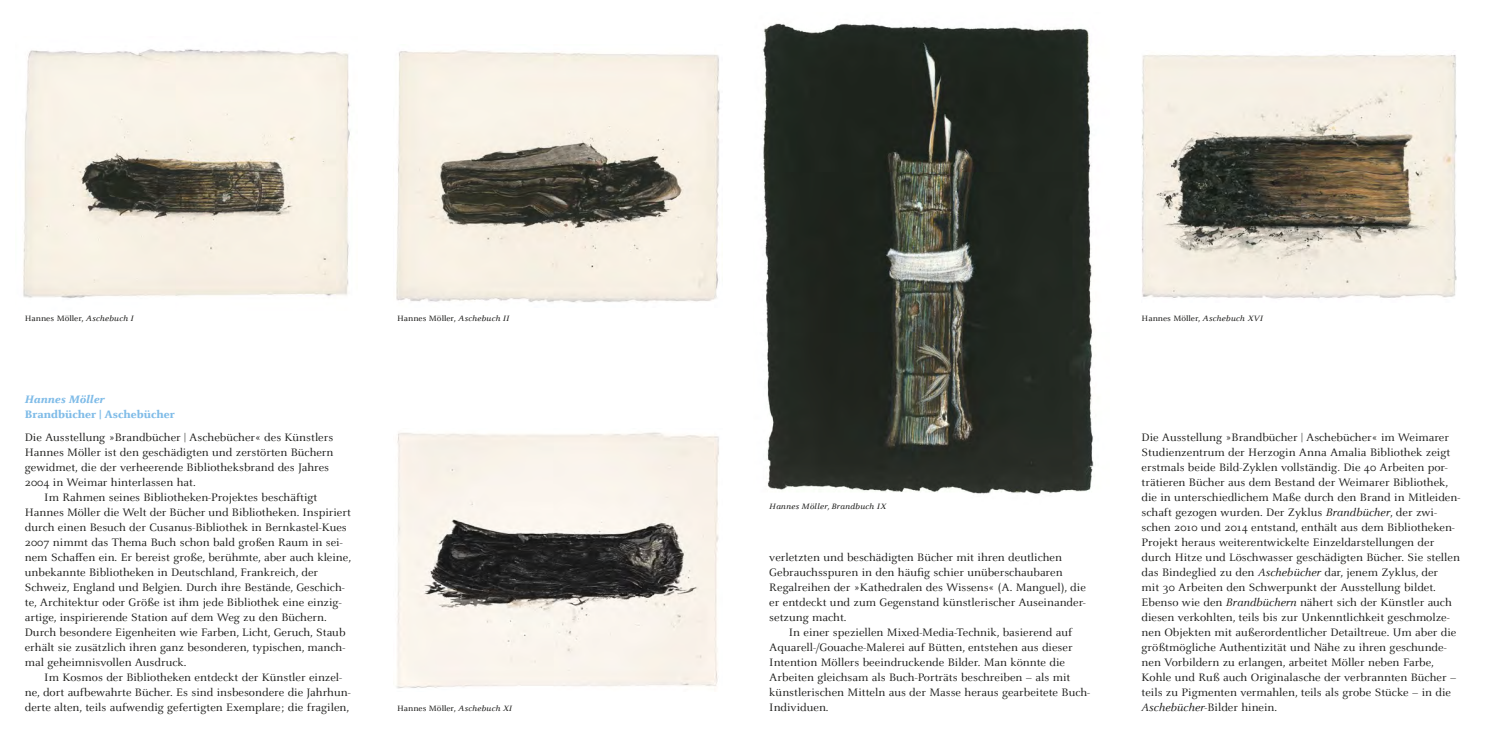
<style>
.page{position:relative;width:1489px;height:745px;background:#fff}
.page>*{position:absolute;margin:0;border:0;box-sizing:border-box;transform-origin:0 0}
.t1{font:11.88px/15px "Celeste Pro";color:#1a1a18;scale:1.04 1}
.t2{font:800 11.88px "Celeste Pro";color:#80bce8}
.t3{font:italic 800 11.88px "Celeste Pro";color:#80bce8}
.t4{font:8.12px "Celeste Small Text OT";color:#1a1a18}
.t5{font:italic 8.12px "Celeste Small Text OT";color:#1a1a18}
.s1{font-style:italic}
</style>
<div class="page">
<img style="left:23px;top:49px;width:327px;height:249px">
<img style="left:396px;top:50px;width:324px;height:252px">
<img style="left:1141px;top:54px;width:315px;height:245px">
<img style="left:763px;top:23px;width:331px;height:471px">
<img style="left:396px;top:432px;width:323px;height:257px">
<p class="t4" style="left:25px;top:313px;width:111px">Hannes Möller, <span class="s1">Aschebuch I</span></p>
<p class="t4" style="left:397px;top:313px;width:114px">Hannes Möller, <span class="s1">Aschebuch II</span></p>
<p class="t4" style="left:1141px;top:313px;width:123px">Hannes Möller, <span class="s1">Aschebuch XVI</span></p>
<p class="t3" style="left:25px;top:392px;width:82px">Hannes Möller</p>
<p class="t2" style="left:25px;top:407px;width:152px">Brandbücher | Aschebücher</p>
<p class="t1" style="left:25px;top:429px;width:298px">Die Ausstellung »Brandbücher | Aschebücher« des Künstlers Hannes Möller ist den geschädigten und zerstörten Büchern gewidmet, die der verheerende Bibliotheksbrand des Jahres 2004 in Weimar hinterlassen hat.</p>
<p class="t1" style="left:25px;top:489px;width:315px;text-indent:19px">Im Rahmen seines Bibliotheken-Projektes beschäftigt Hannes Möller die Welt der Bücher und Bibliotheken. Inspiriert durch einen Besuch der Cusanus-Bibliothek in Bernkastel-Kues 2007 nimmt das Thema Buch schon bald großen Raum in sei&shy;nem Schaffen ein. Er bereist große, berühmte, aber auch kleine, unbekannte Bibliotheken in Deutschland, Frankreich, der Schweiz, England und Belgien. Durch ihre Bestände, Geschich&shy;te, Architektur oder Größe ist ihm jede Bibliothek eine einzig&shy;artige, inspirierende Station auf dem Weg zu den Büchern.<br>Durch besondere Eigenheiten wie Farben, Licht, Geruch, Staub erhält sie zusätzlich ihren ganz besonderen, typischen, manch&shy;mal geheimnisvollen Ausdruck.</p>
<p class="t1" style="left:25px;top:669px;width:315px;text-indent:19px">Im Kosmos der Bibliotheken entdeckt der Künstler einzel&shy;ne, dort aufbewahrte Bücher. Es sind insbesondere die Jahrhun&shy;derte alten, teils aufwendig gefertigten Exemplare; die fragilen,</p>
<p class="t4" style="left:397px;top:703px;width:117px">Hannes Möller, <span class="s1">Aschebuch XI</span></p>
<p class="t5" style="left:769px;top:501px;width:118px">Hannes Möller, Brandbuch IX</p>
<p class="t1" style="left:769px;top:549px;width:306px">verletzten und beschädigten Bücher mit ihren deutlichen Gebrauchsspuren in den häufig schier unüberschaubaren Regalreihen der »Kathedralen des Wissens« (A. Manguel), die er entdeckt und zum Gegenstand künstlerischer Auseinander&shy;setzung macht.</p>
<p class="t1" style="left:769px;top:624px;width:310px;text-indent:19px">In einer speziellen Mixed-Media-Technik, basierend auf Aquarell-/Gouache-Malerei auf Bütten, entstehen aus dieser Intention Möllers beeindruckende Bilder. Man könnte die Arbeiten gleichsam als Buch-Porträts beschreiben – als mit künstlerischen Mitteln aus der Masse heraus gearbeitete Buch-Individuen.</p>
<p class="t1" style="left:1141px;top:429px;width:308px">Die Ausstellung »Brandbücher | Aschebücher« im Weimarer Studienzentrum der Herzogin Anna Amalia Bibliothek zeigt erstmals beide Bild-Zyklen vollständig. Die 40 Arbeiten por&shy;trätieren Bücher aus dem Bestand der Weimarer Bibliothek, die in unterschiedlichem Maße durch den Brand in Mitleiden&shy;schaft gezogen wurden. Der Zyklus <span class="s1">Brandbücher</span>, der zwi&shy;schen 2010 und 2014 entstand, enthält aus dem Bibliotheken-Projekt heraus weiterentwickelte Einzeldarstellungen der durch Hitze und Löschwasser geschädigten Bücher. Sie stellen das Bindeglied zu den <span class="s1">Aschebücher</span> dar, jenem Zyklus, der<br>mit 30 Arbeiten den Schwerpunkt der Ausstellung bildet.<br>Ebenso wie den <span class="s1">Brandbüchern</span> nähert sich der Künstler auch diesen verkohlten, teils bis zur Unkenntlichkeit geschmolze&shy;nen Objekten mit außerordentlicher Detailtreue. Um aber die größtmögliche Authentizität und Nähe zu ihren geschunde&shy;nen Vorbildern zu erlangen, arbeitet Möller neben Farbe, Kohle und Ruß auch Originalasche der verbrannten Bücher – teils zu Pigmenten vermahlen, teils als grobe Stücke – in die <span class="s1">Aschebücher</span>-Bilder hinein.</p>
</div>
